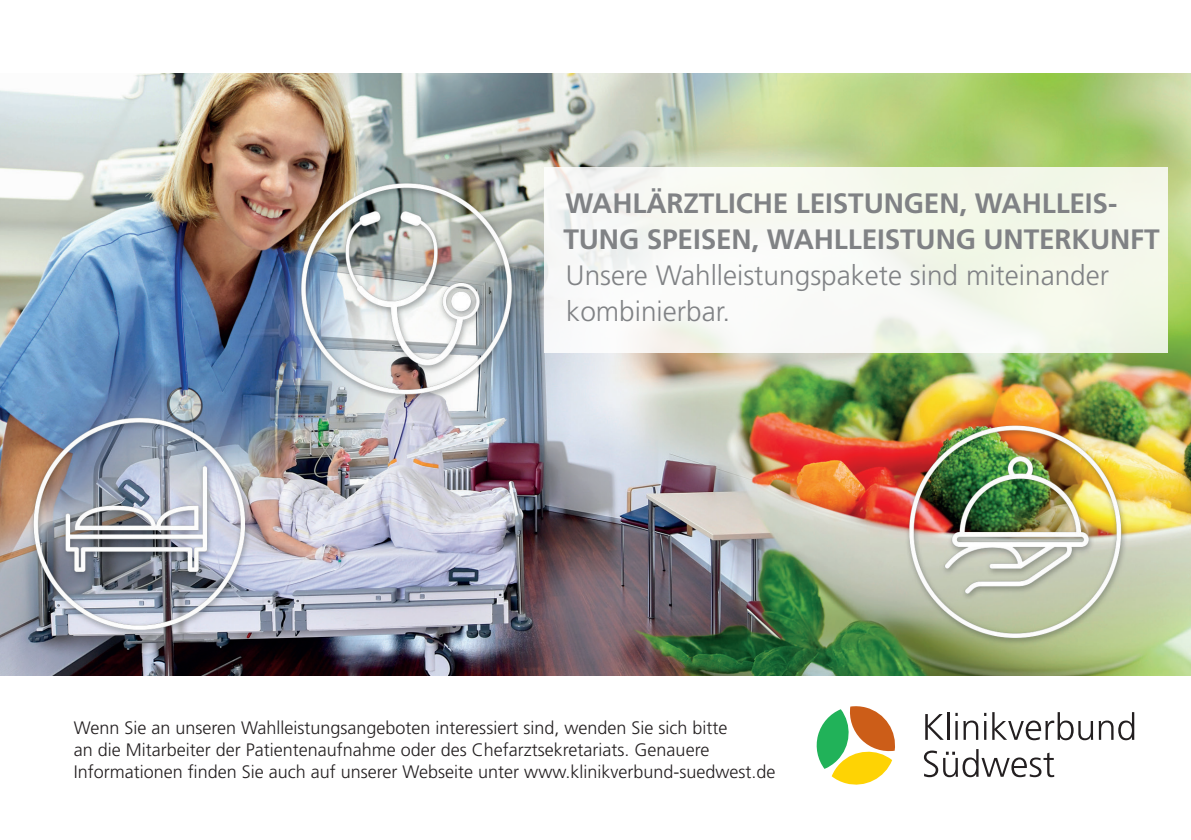
<style>
.page{position:relative;width:1191px;height:840px;background:#fff}
.page>*{position:absolute;margin:0;border:0;box-sizing:border-box;transform-origin:0 0}
.t1{font:700 28px/36px "Frutiger LT Std";letter-spacing:-.005em;color:#808285}
.t2{font:300 28px/36px "Frutiger LT Std";color:#808285}
.t3{font:300 18px/22px "Frutiger LT Std";color:#231f20}
</style>
<div class="page">
<img style="left:0;top:74px;width:1191px;height:601px">
<svg style="left:924px;top:749px;width:130px;height:27px"></svg>
<svg style="left:925px;top:714px;width:18px;height:25px"></svg>
<hr style="left:947px;top:711px;width:2px;height:28px;background:#231f20">
<svg style="left:955px;top:712px;width:2px;height:27px"></svg>
<svg style="left:963px;top:720px;width:15px;height:19px"></svg>
<svg style="left:984px;top:712px;width:2px;height:27px"></svg>
<svg style="left:992px;top:712px;width:142px;height:27px"></svg>
<svg style="left:816px;top:706px;width:79px;height:78px"></svg>
<div style="left:544px;top:167px;width:624px;height:185px;background:#f6f8f1"></div>
<h1 class="t1" style="left:563px;top:185px;width:598px">WAHLÄRZTLICHE LEISTUNGEN, WAHLLEIS-<br>TUNG SPEISEN, WAHLLEISTUNG UNTERKUNFT</h1>
<h1 class="t2" style="left:566px;top:257px;width:544px">Unsere Wahlleistungspakete sind miteinander kombinierbar.</h1>
<p class="t3" style="left:74px;top:717px;width:703px">Wenn Sie an unseren Wahlleistungsangeboten interessiert sind, wenden Sie sich bitte<br>an die Mitarbeiter der Patientenaufnahme oder des Chefarztsekretariats. Genauere<br>Informationen finden Sie auch auf unserer Webseite unter www.klinikverbund-suedwest.de</p>
</div>
